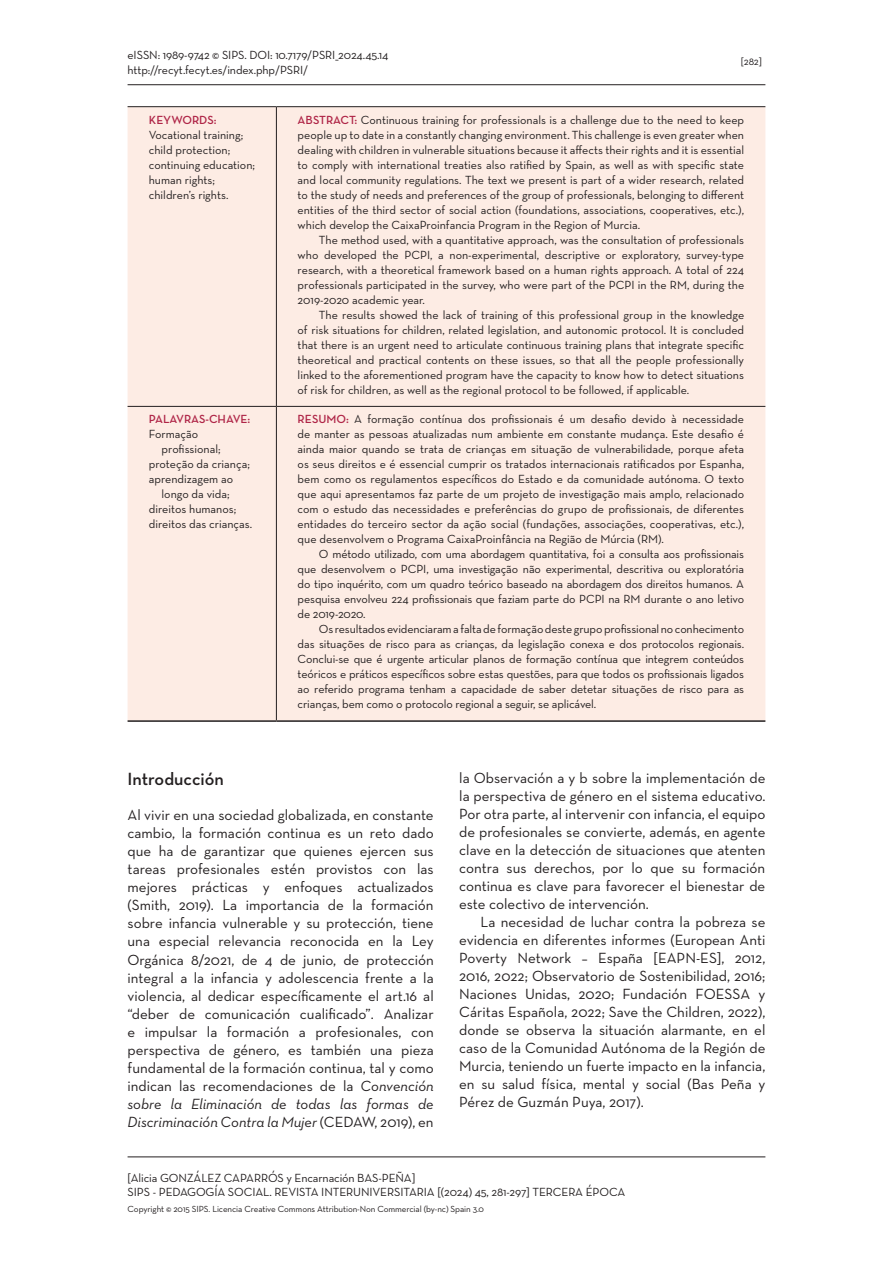
<style>
.page{position:relative;width:893px;height:1263px;background:#fff}
.page>*{position:absolute;margin:0;border:0;box-sizing:border-box;transform-origin:0 0}
._1Titulo{font:600 18px "Neutra Text";color:#231f20}
.Texto1Esp{font:15px/18px "Neutra Text";color:#231f20;text-align:justify}
.TextoEsp{font:15px/18px "Neutra Text";color:#231f20;text-align:justify}
.Remuso{font:12px/15px "Neutra Text";letter-spacing:-.01em;color:#231f20}
.Resume2{font:12px/15px "Neutra Text";color:#231f20;text-align:justify}
.Remuso2{font:12px/15px "Neutra Text";letter-spacing:-.01em;color:#231f20;text-align:justify}
.Abstract{font:12px/15px "Neutra Text";color:#231f20;text-align:justify}
.KeyWords2{font:12px/15px "Neutra Text";color:#231f20}
.KeyWords{font:12px "Neutra Text";color:#231f20}
.KeyWords2Tit{font:600 12px "Neutra Text";color:#af2547}
.KeyWordsTit{font:600 12px "Neutra Text";color:#af2547}
.t1{font:10.5px "Neutra Text";color:#231f20}
.t2{font:9px "Neutra Text";letter-spacing:-.01em;color:#231f20}
.s1{font-weight:600;color:#af2547}
.s2{font-style:italic}
</style>
<div class="page">
<hr style="left:128px;top:1156px;width:637px;height:1px;background:#231f20">
<hr style="left:128px;top:84px;width:637px;height:1px;background:#231f20">
<div style="left:128px;top:107px;width:637px;height:613px;background:#fdece4"></div>
<hr style="left:128px;top:106px;width:148px;height:1px;background:#231f20">
<hr style="left:276px;top:106px;width:489px;height:1px;background:#231f20">
<hr style="left:276px;top:107px;width:1px;height:299px;background:#231f20">
<hr style="left:128px;top:406px;width:148px;height:1px;background:#231f20">
<hr style="left:276px;top:406px;width:489px;height:1px;background:#231f20">
<hr style="left:276px;top:407px;width:1px;height:313px;background:#231f20">
<hr style="left:128px;top:720px;width:148px;height:2px;background:#231f20">
<hr style="left:276px;top:720px;width:489px;height:2px;background:#231f20">
<p class="Remuso" style="left:128px;top:47px;width:262px">eISSN: 1989-9742 © SIPS. DOI: 10.7179/PSRI_2024.45.14 http://recyt.fecyt.es/index.php/PSRI/</p>
<p class="t1" style="left:741px;top:55px;width:23px">[282]</p>
<p class="KeyWordsTit" style="left:149px;top:112px;width:69px">KEYWORDS:</p>
<p class="KeyWords" style="left:149px;top:127px;width:96px">Vocational training;</p>
<p class="KeyWords" style="left:149px;top:142px;width:83px">child protection;</p>
<p class="KeyWords" style="left:149px;top:157px;width:108px">continuing education;</p>
<p class="KeyWords" style="left:149px;top:172px;width:68px">human rights;</p>
<p class="KeyWords" style="left:149px;top:187px;width:81px">children’s rights.</p>
<p class="KeyWords2Tit" style="left:149px;top:412px;width:103px">PALAVRAS-CHAVE:</p>
<p class="KeyWords2" style="left:162px;top:426px;width:61px;text-indent:-13px">Formação profissional;</p>
<p class="KeyWords2" style="left:149px;top:456px;width:103px">proteção da criança;</p>
<p class="KeyWords2" style="left:149px;top:471px;width:86px;text-align:right">aprendizagem ao longo da vida;</p>
<p class="KeyWords2" style="left:149px;top:501px;width:89px">direitos humanos;</p>
<p class="KeyWords2" style="left:149px;top:516px;width:105px">direitos das crianças.</p>
<p class="Abstract" style="left:298px;top:112px;width:448px"><span class="s1">ABSTRACT:</span> Continuous training for professionals is a challenge due to the need to keep people up to date in a constantly changing environment. This challenge is even greater when dealing with children in vulnerable situations because it affects their rights and it is essential to comply with international treaties also ratified by Spain, as well as with specific state and local community regulations. The text we present is part of a wider research, related to the study of needs and preferences of the group of professionals, belonging to different entities of the third sector of social action (foundations, associations, cooperatives, etc.), which develop the CaixaProinfancia Program in the Region of Murcia.</p>
<p class="Resume2" style="left:298px;top:232px;width:448px;text-indent:21px">The method used, with a quantitative approach, was the consultation of professionals who developed the PCPI, a non-experimental, descriptive or exploratory, survey-type research, with a theoretical framework based on a human rights approach. A total of 224 professionals participated in the survey, who were part of the PCPI in the RM, during the 2019-2020 academic year.</p>
<p class="Resume2" style="left:298px;top:307px;width:448px;text-indent:21px">The results showed the lack of training of this professional group in the knowledge of risk situations for children, related legislation, and autonomic protocol. It is concluded that there is an urgent need to articulate continuous training plans that integrate specific theoretical and practical contents on these issues, so that all the people professionally linked to the aforementioned program have the capacity to know how to detect situations of risk for children, as well as the regional protocol to be followed, if applicable.</p>
<p class="Remuso" style="left:298px;top:411px;width:448px;text-align:justify"><span class="s1">RESUMO:</span> A formação contínua dos profissionais é um desafio devido à necessidade de manter as pessoas atualizadas num ambiente em constante mudança. Este desafio é ainda maior quando se trata de crianças em situação de vulnerabilidade, porque afeta os seus direitos e é essencial cumprir os tratados internacionais ratificados por Espanha, bem como os regulamentos específicos do Estado e da comunidade autónoma. O texto que aqui apresentamos faz parte de um projeto de investigação mais amplo, relacionado com o estudo das necessidades e preferências do grupo de profissionais, de diferentes entidades do terceiro sector da ação social (fundações, associações, cooperativas, etc.), que desenvolvem o Programa CaixaProinfância na Região de Múrcia (RM).</p>
<p class="Remuso2" style="left:298px;top:546px;width:448px;text-indent:21px">O método utilizado, com uma abordagem quantitativa, foi a consulta aos profissionais que desenvolvem o PCPI, uma investigação não experimental, descritiva ou exploratória do tipo inquérito, com um quadro teórico baseado na abordagem dos direitos humanos. A pesquisa envolveu 224 profissionais que faziam parte do PCPI na RM durante o ano letivo de 2019-2020.</p>
<p class="Remuso2" style="left:298px;top:621px;width:448px;text-indent:21px">Os resultados evidenciaram a falta de formação deste grupo profissional no conhecimento das situações de risco para as crianças, da legislação conexa e dos protocolos regionais.<br>Conclui-se que é urgente articular planos de formação contínua que integrem conteúdos teóricos e práticos específicos sobre estas questões, para que todos os profissionais ligados ao referido programa tenham a capacidade de saber detetar situações de risco para as crianças, bem como o protocolo regional a seguir, se aplicável.</p>
<p class="_1Titulo" style="left:128px;top:768px;width:98px">Introducción</p>
<p class="Texto1Esp" style="left:128px;top:806px;width:308px">Al vivir en una sociedad globalizada, en constante cambio, la formación continua es un reto dado que ha de garantizar que quienes ejercen sus tareas profesionales estén provistos con las mejores prácticas y enfoques actualizados (Smith, 2019). La importancia de la formación sobre infancia vulnerable y su protección, tiene una especial relevancia reconocida en la Ley Orgánica 8/2021, de 4 de junio, de protección integral a la infancia y adolescencia frente a la violencia, al dedicar específicamente el art.16 al “deber de comunicación cualificado”. Analizar e impulsar la formación a profesionales, con perspectiva de género, es también una pieza fundamental de la formación continua, tal y como indican las recomendaciones de la <span class="s2">Convención sobre la Eliminación de todas las formas de Discriminación Contra la Mujer</span> (CEDAW, 2019), en</p>
<p class="Texto1Esp" style="left:459px;top:769px;width:308px">la Observación a y b sobre la implementación de la perspectiva de género en el sistema educativo.<br>Por otra parte, al intervenir con infancia, el equipo de profesionales se convierte, además, en agente clave en la detección de situaciones que atenten contra sus derechos, por lo que su formación continua es clave para favorecer el bienestar de este colectivo de intervención.</p>
<p class="TextoEsp" style="left:459px;top:913px;width:308px;text-indent:21px">La necesidad de luchar contra la pobreza se evidencia en diferentes informes (European Anti Poverty Network – España [EAPN-ES], 2012, 2016, 2022; Observatorio de Sostenibilidad, 2016; Naciones Unidas, 2020; Fundación FOESSA y Cáritas Española, 2022; Save the Children, 2022), donde se observa la situación alarmante, en el caso de la Comunidad Autónoma de la Región de Murcia, teniendo un fuerte impacto en la infancia, en su salud física, mental y social (Bas Peña y Pérez de Guzmán Puya, 2017).</p>
<p class="Remuso" style="left:128px;top:1170px;width:499px;line-height:14.4px">[Alicia GONZÁLEZ CAPARRÓS y Encarnación BAS-PEÑA]<br>SIPS - PEDAGOGÍA SOCIAL. REVISTA INTERUNIVERSITARIA [(2024) 45, 281-297] TERCERA ÉPOCA</p>
<p class="t2" style="left:128px;top:1203px;width:358px">Copyright © 2015 SIPS. Licencia Creative Commons Attribution-Non Commercial (by-nc) Spain 3.0</p>
</div>
